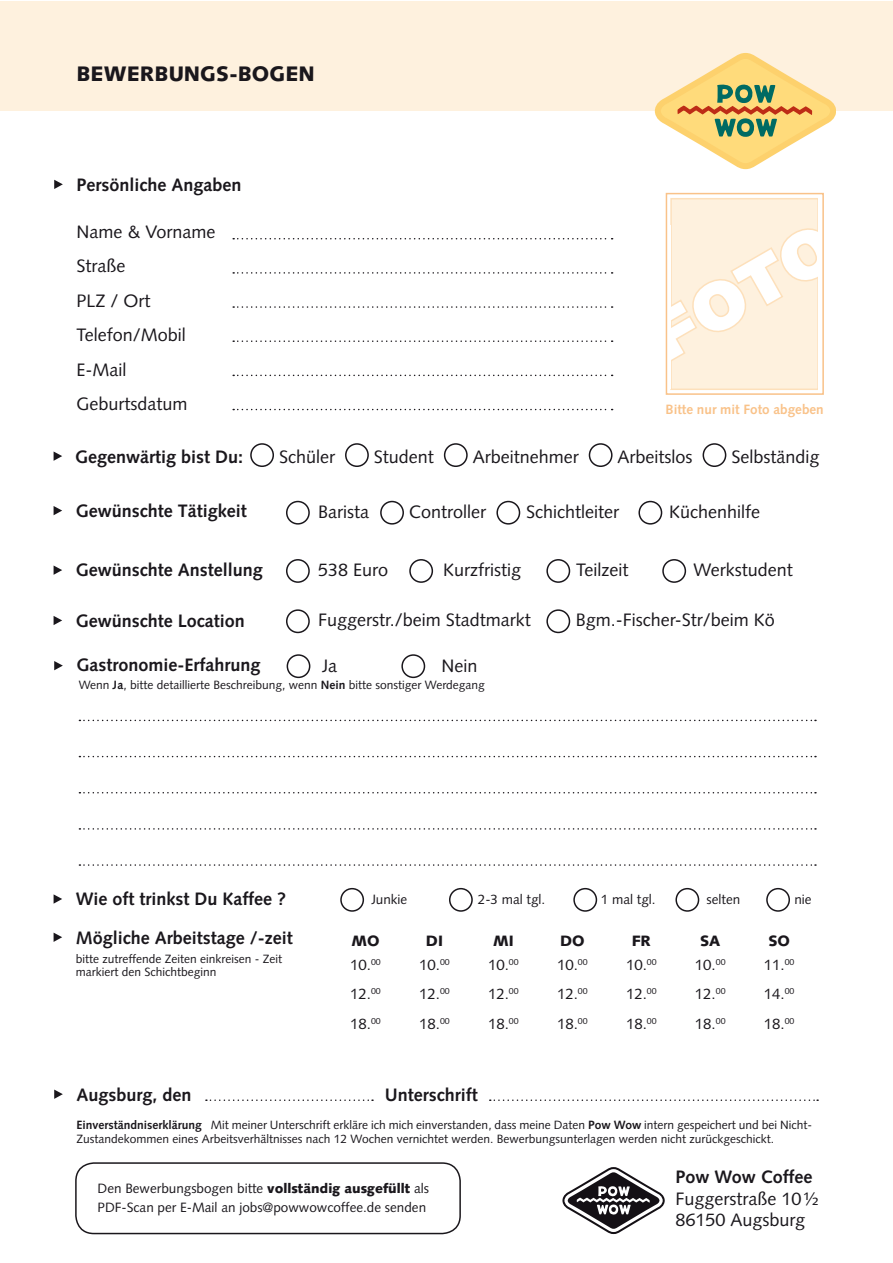
<style>
.page{position:relative;width:893px;height:1263px;background:#fff}
.page>*{position:absolute;margin:0;border:0;box-sizing:border-box;transform-origin:0 0}
.t1{font:900 21px "Syntax";color:#1a171c}
.t2{font:18px/34.5px "Syntax";color:#1a171c}
.t3{font:700 18px "Syntax";color:#1a171c}
.t4{font:15px "Syntax";color:#1a171c}
.t5{font:900 15px "Syntax";color:#1a171c}
.t6{font:13.5px/19.2px "Syntax";color:#1a171c}
.t7{font:700 13.5px "Syntax";color:#f9c289}
.t8{font:12px/14.4px "Syntax";color:#1a171c}
.s1{font-weight:700}
.s2{font-weight:900}
</style>
<div class="page">
<div style="left:0;top:1px;width:893px;height:109px;background:#fef1de"></div>
<svg style="left:233px;top:238px;width:380px;height:1px"></svg>
<div style="left:287px;top:654px;width:23px;height:24px;border:2px solid #1a171c;border-radius:50%"></div>
<div style="left:401px;top:654px;width:24px;height:24px;border:2px solid #1a171c;border-radius:50%"></div>
<svg style="left:79px;top:756px;width:737px;height:1px"></svg>
<svg style="left:79px;top:720px;width:737px;height:1px"></svg>
<svg style="left:79px;top:792px;width:737px;height:1px"></svg>
<svg style="left:79px;top:828px;width:737px;height:2px"></svg>
<svg style="left:79px;top:864px;width:737px;height:2px"></svg>
<svg style="left:233px;top:272px;width:380px;height:2px"></svg>
<svg style="left:233px;top:306px;width:380px;height:2px"></svg>
<svg style="left:233px;top:340px;width:380px;height:2px"></svg>
<svg style="left:233px;top:375px;width:380px;height:1px"></svg>
<svg style="left:233px;top:409px;width:380px;height:1px"></svg>
<svg style="left:54px;top:661px;width:9px;height:9px"></svg>
<svg style="left:54px;top:180px;width:9px;height:9px"></svg>
<svg style="left:206px;top:1099px;width:167px;height:2px"></svg>
<svg style="left:490px;top:1099px;width:328px;height:2px"></svg>
<svg style="left:54px;top:1089px;width:9px;height:10px"></svg>
<div style="left:671px;top:199px;width:147px;height:190px;background:#fef1de"></div>
<div style="left:670px;top:198px;width:149px;height:192px;border:1px solid #fde0bb"></div>
<svg style="left:670px;top:225px;width:149px;height:139px"></svg>
<div style="left:666px;top:193px;width:158px;height:202px;border:2px solid #f9c289"></div>
<svg style="left:655px;top:53px;width:180px;height:116px"></svg>
<div style="left:286px;top:501px;width:24px;height:24px;border:2px solid #1a171c;border-radius:50%"></div>
<div style="left:286px;top:559px;width:24px;height:24px;border:2px solid #1a171c;border-radius:50%"></div>
<div style="left:286px;top:609px;width:24px;height:24px;border:2px solid #1a171c;border-radius:50%"></div>
<svg style="left:54px;top:451px;width:8px;height:10px"></svg>
<svg style="left:54px;top:894px;width:8px;height:10px"></svg>
<svg style="left:54px;top:506px;width:8px;height:9px"></svg>
<svg style="left:54px;top:565px;width:8px;height:10px"></svg>
<svg style="left:54px;top:616px;width:8px;height:9px"></svg>
<div style="left:340px;top:888px;width:24px;height:24px;border:2px solid #1a171c;border-radius:50%"></div>
<div style="left:449px;top:888px;width:24px;height:24px;border:2px solid #1a171c;border-radius:50%"></div>
<div style="left:573px;top:888px;width:24px;height:24px;border:2px solid #1a171c;border-radius:50%"></div>
<div style="left:675px;top:888px;width:24px;height:24px;border:2px solid #1a171c;border-radius:50%"></div>
<div style="left:766px;top:888px;width:24px;height:24px;border:2px solid #1a171c;border-radius:50%"></div>
<svg style="left:54px;top:933px;width:8px;height:9px"></svg>
<div style="left:380px;top:501px;width:24px;height:24px;border:2px solid #1a171c;border-radius:50%"></div>
<div style="left:409px;top:559px;width:24px;height:24px;border:2px solid #1a171c;border-radius:50%"></div>
<div style="left:496px;top:501px;width:24px;height:24px;border:2px solid #1a171c;border-radius:50%"></div>
<div style="left:546px;top:559px;width:24px;height:24px;border:2px solid #1a171c;border-radius:50%"></div>
<div style="left:546px;top:609px;width:24px;height:24px;border:2px solid #1a171c;border-radius:50%"></div>
<div style="left:638px;top:501px;width:24px;height:24px;border:2px solid #1a171c;border-radius:50%"></div>
<div style="left:662px;top:559px;width:24px;height:24px;border:2px solid #1a171c;border-radius:50%"></div>
<div style="left:250px;top:443px;width:24px;height:24px;border:2px solid #1a171c;border-radius:50%"></div>
<div style="left:345px;top:443px;width:24px;height:24px;border:2px solid #1a171c;border-radius:50%"></div>
<div style="left:444px;top:443px;width:24px;height:24px;border:2px solid #1a171c;border-radius:50%"></div>
<div style="left:589px;top:443px;width:23px;height:24px;border:2px solid #1a171c;border-radius:50%"></div>
<div style="left:703px;top:443px;width:23px;height:24px;border:2px solid #1a171c;border-radius:50%"></div>
<div style="left:75px;top:1162px;width:386px;height:72px;border:2px solid #1a171c;border-radius:18px"></div>
<svg style="left:562px;top:1167px;width:103px;height:67px"></svg>
<h1 class="t1" style="left:77px;top:61px;width:240px">BEWERBUNGS-BOGEN</h1>
<h2 class="t3" style="left:77px;top:175px;width:167px">Persönliche Angaben</h2>
<h2 class="t2" style="left:77px;top:214px;width:140px">Name &amp; Vorname<br>Straße<br>PLZ / Ort<br>Telefon/Mobil<br>E-Mail<br>Geburtsdatum</h2>
<h2 class="t3" style="left:75px;top:446px;width:170px">Gegenwärtig bist Du:</h2>
<h2 class="t3" style="left:76px;top:500px;width:173px">Gewünschte Tätigkeit</h2>
<h2 class="t3" style="left:76px;top:560px;width:189px">Gewünschte Anstellung</h2>
<h2 class="t3" style="left:76px;top:610px;width:171px">Gewünschte Location</h2>
<p class="t7" style="left:665px;top:402px;width:160px">Bitte nur mit Foto abgeben</p>
<h2 class="t2" style="left:279px;top:439px;width:57px">Schüler</h2>
<h2 class="t2" style="left:374px;top:439px;width:62px">Student</h2>
<h2 class="t2" style="left:473px;top:439px;width:108px">Arbeitnehmer</h2>
<h2 class="t2" style="left:617px;top:439px;width:77px">Arbeitslos</h2>
<h2 class="t2" style="left:731px;top:439px;width:90px">Selbständig</h2>
<h2 class="t2" style="left:318px;top:494px;width:52px">Barista</h2>
<h2 class="t2" style="left:409px;top:494px;width:78px">Controller</h2>
<h2 class="t2" style="left:526px;top:494px;width:94px">Schichtleiter</h2>
<h2 class="t2" style="left:669px;top:494px;width:93px">Küchenhilfe</h2>
<h2 class="t2" style="left:318px;top:553px;width:71px">538 Euro</h2>
<h2 class="t2" style="left:443px;top:553px;width:79px">Kurzfristig</h2>
<h2 class="t2" style="left:576px;top:553px;width:54px">Teilzeit</h2>
<h2 class="t2" style="left:694px;top:553px;width:101px">Werkstudent</h2>
<h2 class="t2" style="left:318px;top:603px;width:214px">Fuggerstr./beim Stadtmarkt</h2>
<h2 class="t2" style="left:576px;top:603px;width:201px">Bgm.-Fischer-Str/beim Kö</h2>
<h2 class="t3" style="left:77px;top:655px;width:185px">Gastronomie-Erfahrung</h2>
<h2 class="t2" style="left:322px;top:649px;width:16px">Ja</h2>
<h2 class="t2" style="left:441px;top:649px;width:37px">Nein</h2>
<p class="t8" style="left:79px;top:678px;width:408px">Wenn <span class="s1">Ja</span>, bitte detaillierte Beschreibung, wenn <span class="s1">Nein</span> bitte sonstiger Werdegang</p>
<h2 class="t3" style="left:76px;top:889px;width:212px">Wie oft trinkst Du Kaffee ?</h2>
<p class="t6" style="left:371px;top:889px;width:38px">Junkie</p>
<p class="t6" style="left:478px;top:889px;width:69px">2-3 mal tgl.</p>
<p class="t6" style="left:601px;top:889px;width:56px">1 mal tgl.</p>
<p class="t6" style="left:707px;top:889px;width:35px">selten</p>
<p class="t6" style="left:794px;top:889px;width:19px">nie</p>
<h2 class="t3" style="left:76px;top:927px;width:218px">Mögliche Arbeitstage /-zeit</h2>
<p class="t5" style="left:351px;top:932px;width:30px">MO</p>
<p class="t5" style="left:426px;top:932px;width:19px">DI</p>
<p class="t5" style="left:493px;top:932px;width:22px">MI</p>
<p class="t5" style="left:560px;top:932px;width:26px">DO</p>
<p class="t5" style="left:632px;top:932px;width:21px">FR</p>
<p class="t5" style="left:700px;top:932px;width:22px">SA</p>
<p class="t5" style="left:768px;top:932px;width:23px">SO</p>
<p class="t4" style="left:350px;top:955px;width:32px">10.<sup>00</sup></p>
<p class="t4" style="left:419px;top:955px;width:32px">10.<sup>00</sup></p>
<p class="t4" style="left:488px;top:955px;width:32px">10.<sup>00</sup></p>
<p class="t4" style="left:557px;top:955px;width:32px">10.<sup>00</sup></p>
<p class="t4" style="left:626px;top:955px;width:32px">10.<sup>00</sup></p>
<p class="t4" style="left:695px;top:955px;width:32px">10.<sup>00</sup></p>
<p class="t4" style="left:764px;top:955px;width:32px">11.<sup>00</sup></p>
<p class="t4" style="left:350px;top:985px;width:32px">12.<sup>00</sup></p>
<p class="t4" style="left:419px;top:985px;width:32px">12.<sup>00</sup></p>
<p class="t4" style="left:488px;top:985px;width:32px">12.<sup>00</sup></p>
<p class="t4" style="left:557px;top:985px;width:32px">12.<sup>00</sup></p>
<p class="t4" style="left:626px;top:985px;width:32px">12.<sup>00</sup></p>
<p class="t4" style="left:695px;top:985px;width:32px">12.<sup>00</sup></p>
<p class="t4" style="left:764px;top:985px;width:32px">14.<sup>00</sup></p>
<p class="t4" style="left:350px;top:1015px;width:32px">18.<sup>00</sup></p>
<p class="t4" style="left:419px;top:1015px;width:32px">18.<sup>00</sup></p>
<p class="t4" style="left:488px;top:1015px;width:32px">18.<sup>00</sup></p>
<p class="t4" style="left:557px;top:1015px;width:32px">18.<sup>00</sup></p>
<p class="t4" style="left:626px;top:1015px;width:32px">18.<sup>00</sup></p>
<p class="t4" style="left:695px;top:1015px;width:32px">18.<sup>00</sup></p>
<p class="t4" style="left:764px;top:1015px;width:32px">18.<sup>00</sup></p>
<p class="t8" style="left:76px;top:952px;width:208px;line-height:13.5px">bitte zutreffende Zeiten einkreisen - Zeit markiert den Schichtbeginn</p>
<h2 class="t3" style="left:77px;top:1085px;width:117px">Augsburg, den</h2>
<h2 class="t3" style="left:385px;top:1085px;width:94px">Unterschrift</h2>
<p class="t8" style="left:77px;top:1117px;width:737px"><span class="s1">Einverständniserklärung</span> Mit meiner Unterschrift erkläre ich mich einverstanden, dass meine Daten <span class="s1">Pow Wow</span> intern gespeichert und bei Nicht-<br>Zustandekommen eines Arbeitsverhältnisses nach 12 Wochen vernichtet werden. Bewerbungsunterlagen werden nicht zurückgeschickt.</p>
<p class="t6" style="left:98px;top:1179px;width:333px">Den Bewerbungsbogen bitte <span class="s2">vollständig ausgefüllt</span> als<br>PDF-Scan per E-Mail an jobs@powwowcoffee.de senden</p>
<h2 class="t3" style="left:675px;top:1166px;width:139px">Pow Wow Coffee</h2>
<h2 class="t2" style="left:675px;top:1188px;width:144px;line-height:21.6px">Fuggerstraße 10½<br>86150 Augsburg</h2>
</div>
